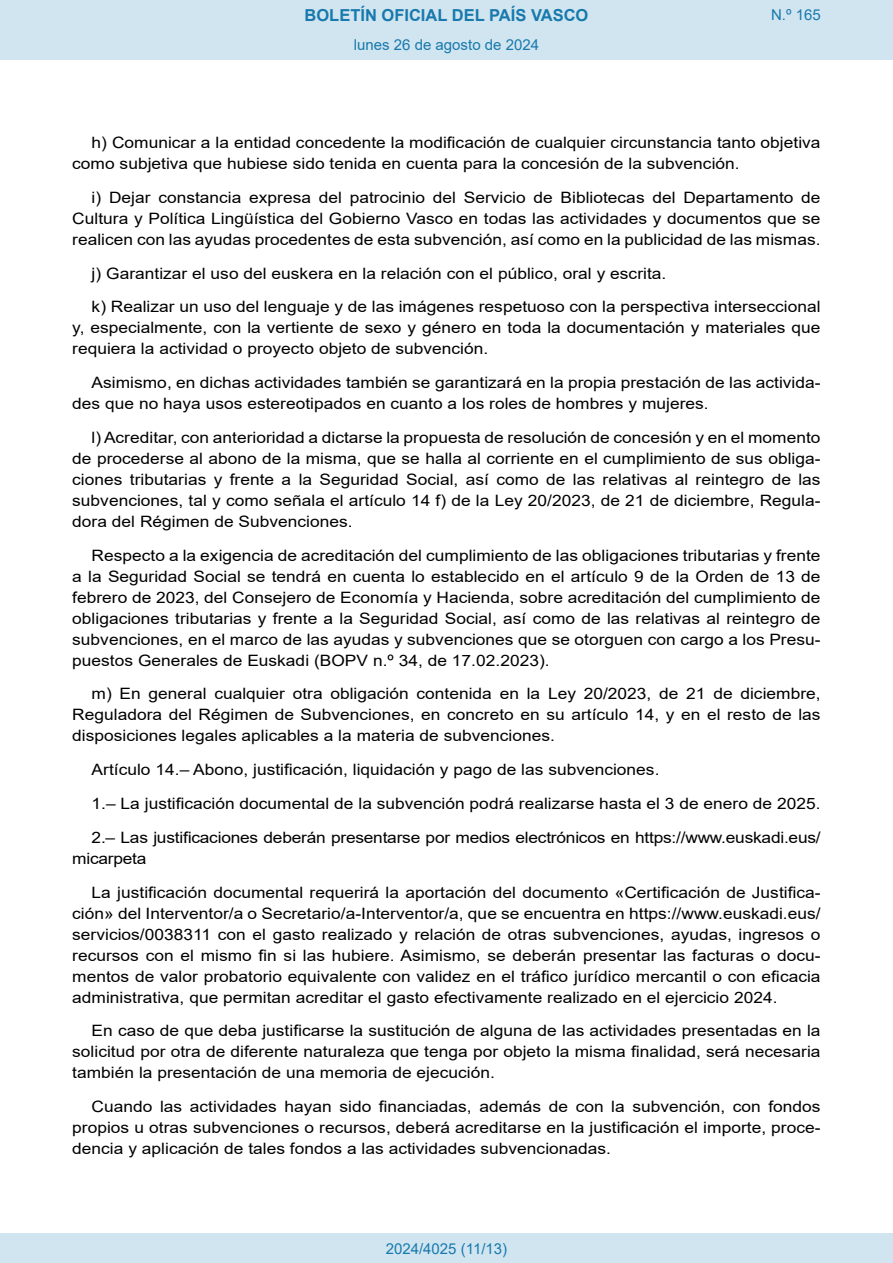
<style>
.page{position:relative;width:893px;height:1263px;background:#fff}
.page>*{position:absolute;margin:0;border:0;box-sizing:border-box;transform-origin:0 0}
.t1{font:700 16.5px "Arial";color:#1879ad}
.BOPVDetalle{font:15.6px/21px "Arial";color:#000;text-align:justify;scale:1.11 1}
.Paginacion_Centro{font:15px "Arial";color:#1879ad}
</style>
<div class="page">
<div style="left:0;top:0;width:893px;height:60px;background:#d0e5f0"></div>
<div style="left:0;top:1233px;width:893px;height:30px;background:#d0e5f0"></div>
<p class="t1" style="left:305px;top:3px;width:285px">BOLETÍN OFICIAL DEL PAÍS VASCO</p>
<p class="Paginacion_Centro" style="left:354px;top:35px;width:187px">lunes 26 de agosto de 2024</p>
<p class="Paginacion_Centro" style="left:771px;top:5px;width:51px">N.º 165</p>
<p class="BOPVDetalle" style="left:72px;top:132px;width:676px;text-indent:19px">h) Comunicar a la entidad concedente la modificación de cualquier circunstancia tanto objetiva como subjetiva que hubiese sido tenida en cuenta para la concesión de la subvención.</p>
<p class="BOPVDetalle" style="left:72px;top:187px;width:676px;text-indent:19px">i) Dejar constancia expresa del patrocinio del Servicio de Bibliotecas del Departamento de Cultura y Política Lingüística del Gobierno Vasco en todas las actividades y documentos que se realicen con las ayudas procedentes de esta subvención, así como en la publicidad de las mismas.</p>
<p class="BOPVDetalle" style="left:92px;top:263px;width:519px">j) Garantizar el uso del euskera en la relación con el público, oral y escrita.</p>
<p class="BOPVDetalle" style="left:72px;top:296px;width:676px;text-indent:19px">k) Realizar un uso del lenguaje y de las imágenes respetuoso con la perspectiva interseccional y, especialmente, con la vertiente de sexo y género en toda la documentación y materiales que requiera la actividad o proyecto objeto de subvención.</p>
<p class="BOPVDetalle" style="left:72px;top:372px;width:676px;text-indent:19px">Asimismo, en dichas actividades también se garantizará en la propia prestación de las activida&shy;des que no haya usos estereotipados en cuanto a los roles de hombres y mujeres.</p>
<p class="BOPVDetalle" style="left:72px;top:427px;width:676px;text-indent:19px">l) Acreditar, con anterioridad a dictarse la propuesta de resolución de concesión y en el momento de procederse al abono de la misma, que se halla al corriente en el cumplimiento de sus obliga&shy;ciones tributarias y frente a la Seguridad Social, así como de las relativas al reintegro de las subvenciones, tal y como señala el artículo 14 f) de la Ley 20/2023, de 21 de diciembre, Regula&shy;dora del Régimen de Subvenciones.</p>
<p class="BOPVDetalle" style="left:72px;top:545px;width:676px;text-indent:19px">Respecto a la exigencia de acreditación del cumplimiento de las obligaciones tributarias y frente a la Seguridad Social se tendrá en cuenta lo establecido en el artículo 9 de la Orden de 13 de febrero de 2023, del Consejero de Economía y Hacienda, sobre acreditación del cumplimiento de obligaciones tributarias y frente a la Seguridad Social, así como de las relativas al reintegro de subvenciones, en el marco de las ayudas y subvenciones que se otorguen con cargo a los Presu&shy;puestos Generales de Euskadi (BOPV n.º 34, de 17.02.2023).</p>
<p class="BOPVDetalle" style="left:72px;top:683px;width:676px;text-indent:19px">m) En general cualquier otra obligación contenida en la Ley 20/2023, de 21 de diciembre, Reguladora del Régimen de Subvenciones, en concreto en su artículo 14, y en el resto de las disposiciones legales aplicables a la materia de subvenciones.</p>
<p class="BOPVDetalle" style="left:92px;top:759px;width:513px">Artículo 14.– Abono, justificación, liquidación y pago de las subvenciones.</p>
<p class="BOPVDetalle" style="left:92px;top:793px;width:658px">1.– La justificación documental de la subvención podrá realizarse hasta el 3 de enero de 2025.</p>
<p class="BOPVDetalle" style="left:72px;top:827px;width:676px;text-indent:19px">2.– Las justificaciones deberán presentarse por medios electrónicos en https://www.euskadi.eus/ micarpeta</p>
<p class="BOPVDetalle" style="left:72px;top:881px;width:676px;text-indent:19px">La justificación documental requerirá la aportación del documento «Certificación de Justifica&shy;ción» del Interventor/a o Secretario/a-Interventor/a, que se encuentra en https://www.euskadi.eus/ servicios/0038311 con el gasto realizado y relación de otras subvenciones, ayudas, ingresos o recursos con el mismo fin si las hubiere. Asimismo, se deberán presentar las facturas o docu&shy;mentos de valor probatorio equivalente con validez en el tráfico jurídico mercantil o con eficacia administrativa, que permitan acreditar el gasto efectivamente realizado en el ejercicio 2024.</p>
<p class="BOPVDetalle" style="left:72px;top:1020px;width:676px;text-indent:19px">En caso de que deba justificarse la sustitución de alguna de las actividades presentadas en la solicitud por otra de diferente naturaleza que tenga por objeto la misma finalidad, será necesaria también la presentación de una memoria de ejecución.</p>
<p class="BOPVDetalle" style="left:72px;top:1096px;width:676px;text-indent:19px">Cuando las actividades hayan sido financiadas, además de con la subvención, con fondos propios u otras subvenciones o recursos, deberá acreditarse en la justificación el importe, proce&shy;dencia y aplicación de tales fondos a las actividades subvencionadas.</p>
<p class="Paginacion_Centro" style="left:386px;top:1238px;width:123px">2024/4025 (11/13)</p>
</div>
